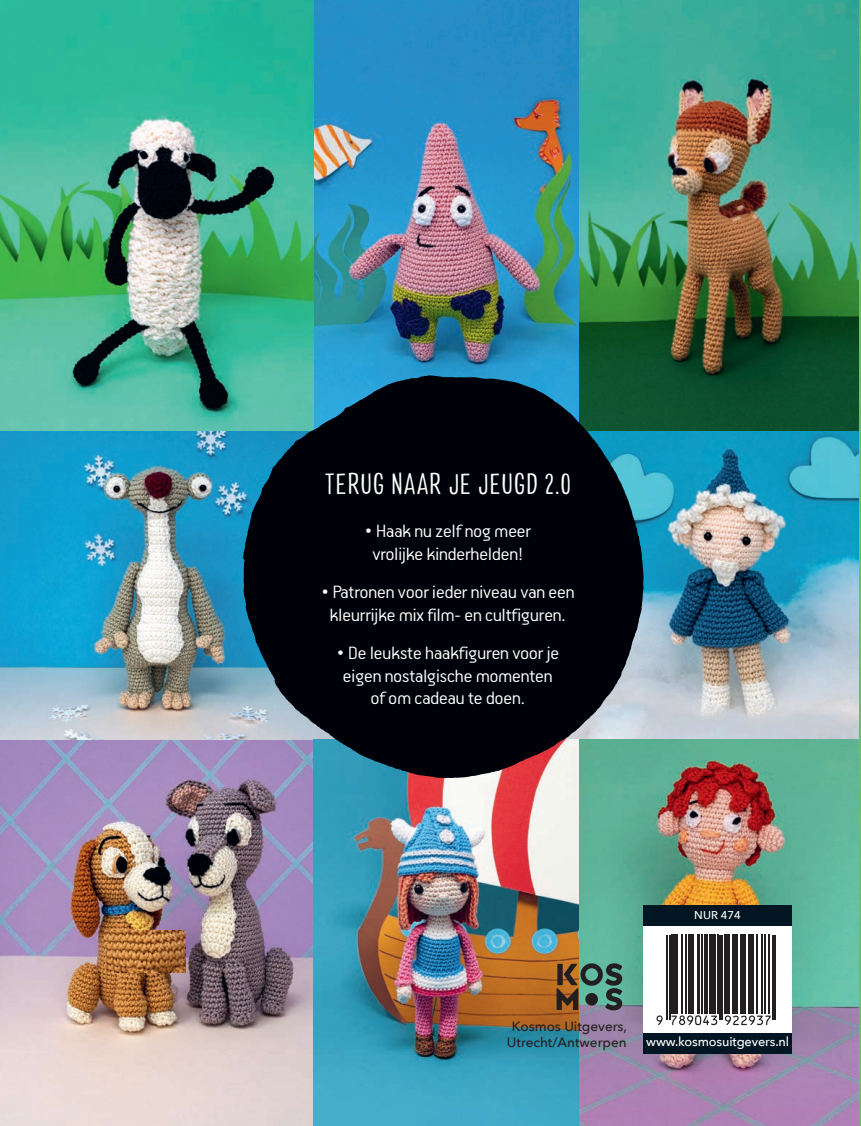
<style>
.page{position:relative;width:861px;height:1126px;background:#fff}
.page>*{position:absolute;margin:0;border:0;box-sizing:border-box;transform-origin:0 0}
.t1{font:300 condensed 29.1px "Colby";letter-spacing:.04em;color:#fff}
.t2{font:300 19.95px/22.6px "PF Premier Text";color:#fff;text-align:center}
.t3{font:500 13.5px/16.2px "Avenir Next";color:#231f20;text-align:center}
.t4{font:500 12.75px "Avenir Next";letter-spacing:-.01em;color:#fff}
.t5{font:500 11.25px "Avenir Next";color:#fff}
</style>
<div class="page">
<img style="left:857px;top:0;width:3px;height:1125px">
<img style="left:0;top:739px;width:313px;height:386px">
<img style="left:105px;top:930px;width:80px;height:42px">
<img style="left:313px;top:0;width:266px;height:375px">
<img style="left:0;top:430px;width:243px;height:309px">
<img style="left:643px;top:430px;width:214px;height:309px">
<img style="left:313px;top:778px;width:266px;height:347px">
<svg style="left:0;top:0;width:313px;height:430px;background:#45ad8c"></svg>
<img style="left:579px;top:739px;width:278px;height:386px">
<img style="left:579px;top:0;width:278px;height:430px">
<svg style="left:243px;top:375px;width:400px;height:403px;background:#162833"></svg>
<svg style="left:556px;top:963px;width:66px;height:47px;background:#596752"></svg>
<div style="left:585px;top:992px;width:12px;height:13px;background:#231f20;border-radius:50%"></div>
<div style="left:643px;top:905px;width:149px;height:149px;background:#011622"></div>
<svg style="left:643px;top:926px;width:149px;height:106px;background:#bfbdbe"></svg>
<svg style="left:656px;top:1015px;width:6px;height:9px"></svg>
<hr style="left:666px;top:934px;width:1px;height:85px;background:#231f20">
<hr style="left:668px;top:934px;width:1px;height:85px;background:#231f20">
<hr style="left:670px;top:934px;width:4px;height:79px;background:#231f20">
<hr style="left:675px;top:934px;width:2px;height:79px;background:#231f20">
<hr style="left:681px;top:934px;width:1px;height:79px;background:#231f20">
<hr style="left:684px;top:934px;width:1px;height:79px;background:#231f20">
<hr style="left:688px;top:934px;width:1px;height:79px;background:#231f20">
<hr style="left:690px;top:934px;width:3px;height:79px;background:#231f20">
<hr style="left:697px;top:934px;width:2px;height:79px;background:#231f20">
<hr style="left:700px;top:934px;width:1px;height:79px;background:#231f20">
<hr style="left:704px;top:934px;width:3px;height:79px;background:#231f20">
<hr style="left:708px;top:934px;width:1px;height:79px;background:#231f20">
<svg style="left:671px;top:1015px;width:46px;height:9px"></svg>
<hr style="left:711px;top:934px;width:4px;height:79px;background:#231f20">
<hr style="left:716px;top:934px;width:1px;height:79px;background:#231f20">
<hr style="left:719px;top:934px;width:1px;height:85px;background:#231f20">
<hr style="left:721px;top:934px;width:1px;height:85px;background:#231f20">
<svg style="left:723px;top:934px;width:4px;height:79px"></svg>
<hr style="left:728px;top:934px;width:1px;height:79px;background:#231f20">
<hr style="left:731px;top:934px;width:3px;height:79px;background:#231f20">
<hr style="left:735px;top:934px;width:2px;height:79px;background:#231f20">
<hr style="left:739px;top:934px;width:3px;height:79px;background:#231f20">
<hr style="left:743px;top:934px;width:2px;height:79px;background:#231f20">
<svg style="left:747px;top:934px;width:4px;height:79px"></svg>
<hr style="left:752px;top:934px;width:1px;height:79px;background:#231f20">
<hr style="left:755px;top:934px;width:1px;height:79px;background:#231f20">
<hr style="left:761px;top:934px;width:1px;height:79px;background:#231f20">
<svg style="left:724px;top:1015px;width:46px;height:9px"></svg>
<hr style="left:763px;top:934px;width:1px;height:79px;background:#231f20">
<hr style="left:768px;top:934px;width:1px;height:79px;background:#231f20">
<hr style="left:771px;top:934px;width:1px;height:85px;background:#231f20">
<hr style="left:774px;top:934px;width:1px;height:85px;background:#231f20">
<h1 class="t1" style="left:325px;top:466px;width:247px">TERUG NAAR JE JEUGD 2.0</h1>
<p class="t2" style="left:364px;top:519px;width:168px">• Haak nu zelf nog meer vrolijke kinderhelden!</p>
<p class="t2" style="left:321px;top:580px;width:255px">• Patronen voor ieder niveau van een kleurrijke mix film- en cultfiguren.</p>
<p class="t2" style="left:336px;top:641px;width:224px">• De leukste haakfiguren voor je eigen nostalgische momenten of om cadeau te doen.</p>
<p class="t5" style="left:694px;top:905px;width:48px">NUR 474</p>
<p class="t3" style="left:506px;top:1017px;width:122px">Kosmos Uitgevers,<br>Utrecht/Antwerpen</p>
<p class="t4" style="left:646px;top:1030px;width:144px">www.kosmosuitgevers.nl</p>
</div>
